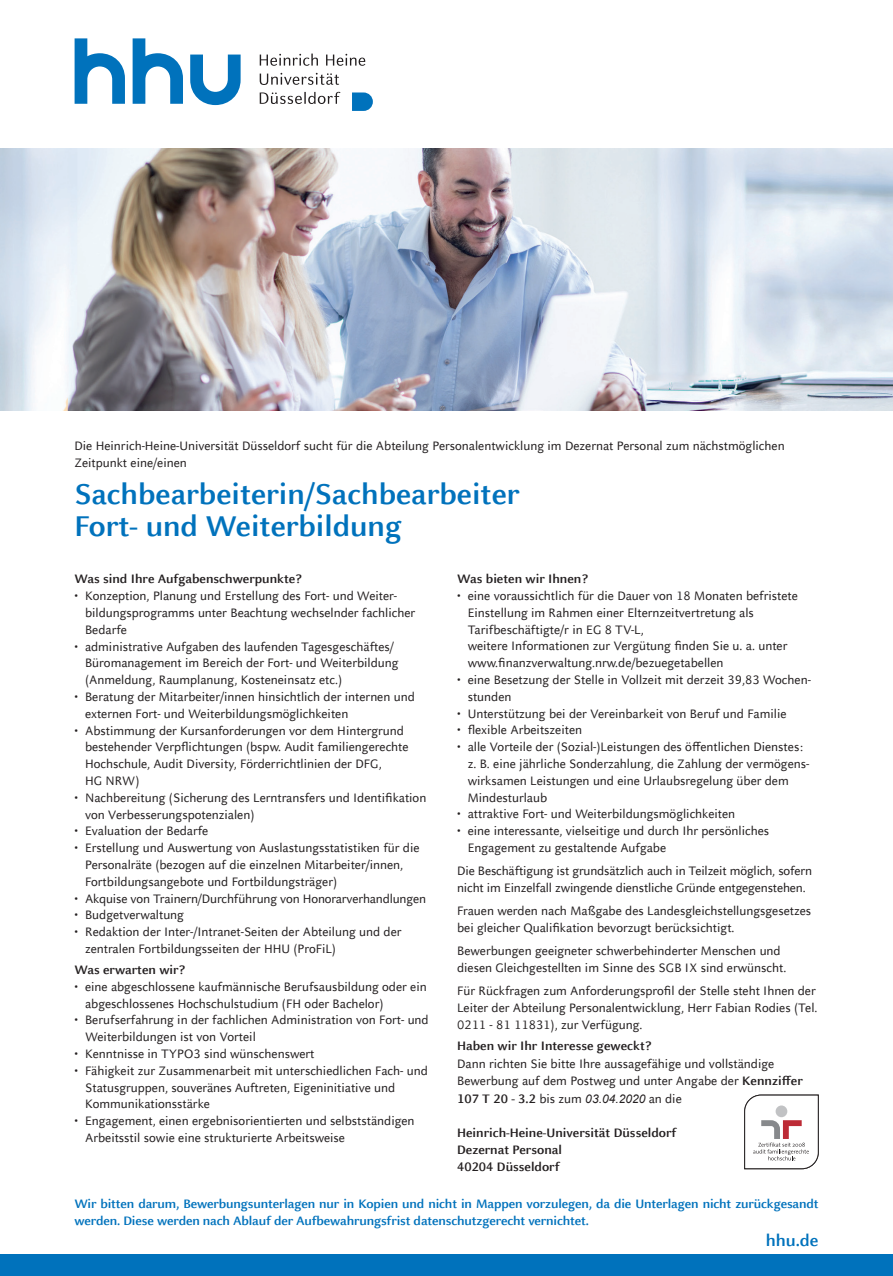
<style>
.page{position:relative;width:893px;height:1276px;background:#fff}
.page>*{position:absolute;margin:0;border:0;box-sizing:border-box;transform-origin:0 0}
.t1{font:700 31.5px/31.5px "Celeste Sans Offc";color:#0072bc}
.t2{font:700 18px "Celeste Sans Offc";color:#0072bc}
.t3{font:13.5px/16.8px "Celeste Sans Offc";color:#231f20}
.t4{font:700 13.5px/16.5px "Celeste Sans Offc";letter-spacing:-.01em;color:#0072bc}
.t5{font:700 13.5px/16.8px "Celeste Sans Offc";color:#231f20}
.s1{font-weight:700}
.s2{font-family:"Arial";font-style:italic;font-size:12px}
</style>
<div class="page">
<svg style="left:190px;top:55px;width:51px;height:50px"></svg>
<svg style="left:75px;top:38px;width:50px;height:66px"></svg>
<svg style="left:133px;top:38px;width:50px;height:66px"></svg>
<svg style="left:260px;top:92px;width:80px;height:12px"></svg>
<svg style="left:260px;top:73px;width:79px;height:12px"></svg>
<svg style="left:260px;top:54px;width:105px;height:12px"></svg>
<svg style="left:352px;top:92px;width:21px;height:19px"></svg>
<svg style="left:744px;top:1094px;width:75px;height:75px"></svg>
<div style="left:0;top:1254px;width:893px;height:22px;background:#0072bc"></div>
<img style="left:0;top:149px;width:893px;height:261px">
<p class="t3" style="left:74px;top:438px;width:712px">Die Heinrich-Heine-Universität Düsseldorf sucht für die Abteilung Personalentwicklung im Dezernat Personal zum nächstmöglichen<br>Zeitpunkt eine/einen</p>
<h1 class="t1" style="left:74px;top:479px;width:447px">Sachbearbeiterin/Sachbearbeiter<br>Fort- und Weiterbildung</h1>
<p class="t5" style="left:74px;top:571px;width:229px">Was sind Ihre Aufgabenschwerpunkte?</p>
<p class="t3" style="left:85px;top:587px;width:332px;text-indent:-11px">• Konzeption, Planung und Erstellung des Fort- und Weiter&shy;bildungsprogramms unter Beachtung wechselnder fachlicher<br>Bedarfe</p>
<p class="t3" style="left:85px;top:638px;width:315px;text-indent:-11px">• administrative Aufgaben des laufenden Tagesgeschäftes/<br>Büromanagement im Bereich der Fort- und Weiterbildung (Anmeldung, Raumplanung, Kosteneinsatz etc.)</p>
<p class="t3" style="left:85px;top:688px;width:331px;text-indent:-11px">• Beratung der Mitarbeiter/innen hinsichtlich der internen und externen Fort- und Weiterbildungsmöglichkeiten</p>
<p class="t3" style="left:85px;top:722px;width:325px;text-indent:-11px">• Abstimmung der Kursanforderungen vor dem Hintergrund bestehender Verpflichtungen (bspw. Audit familiengerechte Hochschule, Audit Diversity, Förderrichtlinien der DFG,<br>HG NRW)</p>
<p class="t3" style="left:85px;top:789px;width:343px;text-indent:-11px">• Nachbereitung (Sicherung des Lerntransfers und Identifikation von Verbesserungspotenzialen)</p>
<p class="t3" style="left:74px;top:823px;width:135px">• Evaluation der Bedarfe</p>
<p class="t3" style="left:85px;top:839px;width:336px;text-indent:-11px">• Erstellung und Auswertung von Auslastungsstatistiken für die<br>Personalräte (bezogen auf die einzelnen Mitarbeiter/innen,<br>Fortbildungsangebote und Fortbildungsträger)</p>
<p class="t3" style="left:74px;top:890px;width:353px">• Akquise von Trainern/Durchführung von Honorarverhandlungen</p>
<p class="t3" style="left:74px;top:907px;width:111px">• Budgetverwaltung</p>
<p class="t3" style="left:85px;top:923px;width:318px;text-indent:-11px">• Redaktion der Inter-/Intranet-Seiten der Abteilung und der zentralen Fortbildungsseiten der HHU (ProFiL)</p>
<p class="t5" style="left:74px;top:961px;width:112px">Was erwarten wir?</p>
<p class="t3" style="left:85px;top:978px;width:343px;text-indent:-11px">• eine abgeschlossene kaufmännische Berufsausbildung oder ein abgeschlossenes Hochschulstudium (FH oder Bachelor)</p>
<p class="t3" style="left:85px;top:1012px;width:345px;text-indent:-11px">• Berufserfahrung in der fachlichen Administration von Fort- und<br>Weiterbildungen ist von Vorteil</p>
<p class="t3" style="left:74px;top:1045px;width:242px">• Kenntnisse in TYPO3 sind wünschenswert</p>
<p class="t3" style="left:85px;top:1062px;width:344px;text-indent:-11px">• Fähigkeit zur Zusammenarbeit mit unterschiedlichen Fach- und<br>Statusgruppen, souveränes Auftreten, Eigeninitiative und<br>Kommunikationsstärke</p>
<p class="t3" style="left:85px;top:1112px;width:331px;text-indent:-11px">• Engagement, einen ergebnisorientierten und selbstständigen<br>Arbeitsstil sowie eine strukturierte Arbeitsweise</p>
<p class="t5" style="left:457px;top:570px;width:132px">Was bieten wir Ihnen?</p>
<p class="t3" style="left:468px;top:587px;width:332px;text-indent:-11px">• eine voraussichtlich für die Dauer von 18 Monaten befristete Einstellung im Rahmen einer Elternzeitvertretung als Tarifbeschäftigte/r in EG 8 TV-L,<br>weitere Informationen zur Vergütung finden Sie u. a. unter www.finanzverwaltung.nrw.de/bezuegetabellen</p>
<p class="t3" style="left:468px;top:671px;width:345px;text-indent:-11px">• eine Besetzung der Stelle in Vollzeit mit derzeit 39,83 Wochen&shy;stunden</p>
<p class="t3" style="left:457px;top:705px;width:331px">• Unterstützung bei der Vereinbarkeit von Beruf und Familie</p>
<p class="t3" style="left:457px;top:722px;width:127px">• flexible Arbeitszeiten</p>
<p class="t3" style="left:468px;top:738px;width:343px;text-indent:-11px">• alle Vorteile der (Sozial-)Leistungen des öffentlichen Dienstes: z. B. eine jährliche Sonderzahlung, die Zahlung der vermögens&shy;wirksamen Leistungen und eine Urlaubsregelung über dem Mindesturlaub</p>
<p class="t3" style="left:457px;top:806px;width:280px">• attraktive Fort- und Weiterbildungsmöglichkeiten</p>
<p class="t3" style="left:468px;top:822px;width:303px;text-indent:-11px">• eine interessante, vielseitige und durch Ihr persönliches<br>Engagement zu gestaltende Aufgabe</p>
<p class="t3" style="left:457px;top:862px;width:356px">Die Beschäftigung ist grundsätzlich auch in Teilzeit möglich, sofern nicht im Einzelfall zwingende dienstliche Gründe entgegenstehen.</p>
<p class="t3" style="left:457px;top:902px;width:356px">Frauen werden nach Maßgabe des Landesgleichstellungsgesetzes bei gleicher Qualifikation bevorzugt berücksichtigt.</p>
<p class="t3" style="left:457px;top:942px;width:331px">Bewerbungen geeigneter schwerbehinderter Menschen und diesen Gleichgestellten im Sinne des SGB IX sind erwünscht.</p>
<p class="t3" style="left:457px;top:982px;width:362px">Für Rückfragen zum Anforderungsprofil der Stelle steht Ihnen der<br>Leiter der Abteilung Personalentwicklung, Herr Fabian Rodies (Tel.<br>0211 - 81 11831), zur Verfügung.</p>
<p class="t5" style="left:457px;top:1037px;width:195px">Haben wir Ihr Interesse geweckt?</p>
<p class="t3" style="left:457px;top:1054px;width:347px;line-height:18px">Dann richten Sie bitte Ihre aussagefähige und vollständige<br>Bewerbung auf dem Postweg und unter Angabe der <span class="s1">Kennziffer<br>107 T 20 - 3.2</span> bis zum <span class="s2">03.04.2020</span> an die</p>
<p class="t5" style="left:457px;top:1125px;width:221px">Heinrich-Heine-Universität Düsseldorf<br>Dezernat Personal<br>40204 Düsseldorf</p>
<p class="t4" style="left:74px;top:1195px;width:746px">Wir bitten darum, Bewerbungsunterlagen nur in Kopien und nicht in Mappen vorzulegen, da die Unterlagen nicht zurückgesandt werden. Diese werden nach Ablauf der Aufbewahrungsfrist datenschutzgerecht vernichtet.</p>
<h2 class="t2" style="left:766px;top:1230px;width:54px">hhu.de</h2>
</div>
